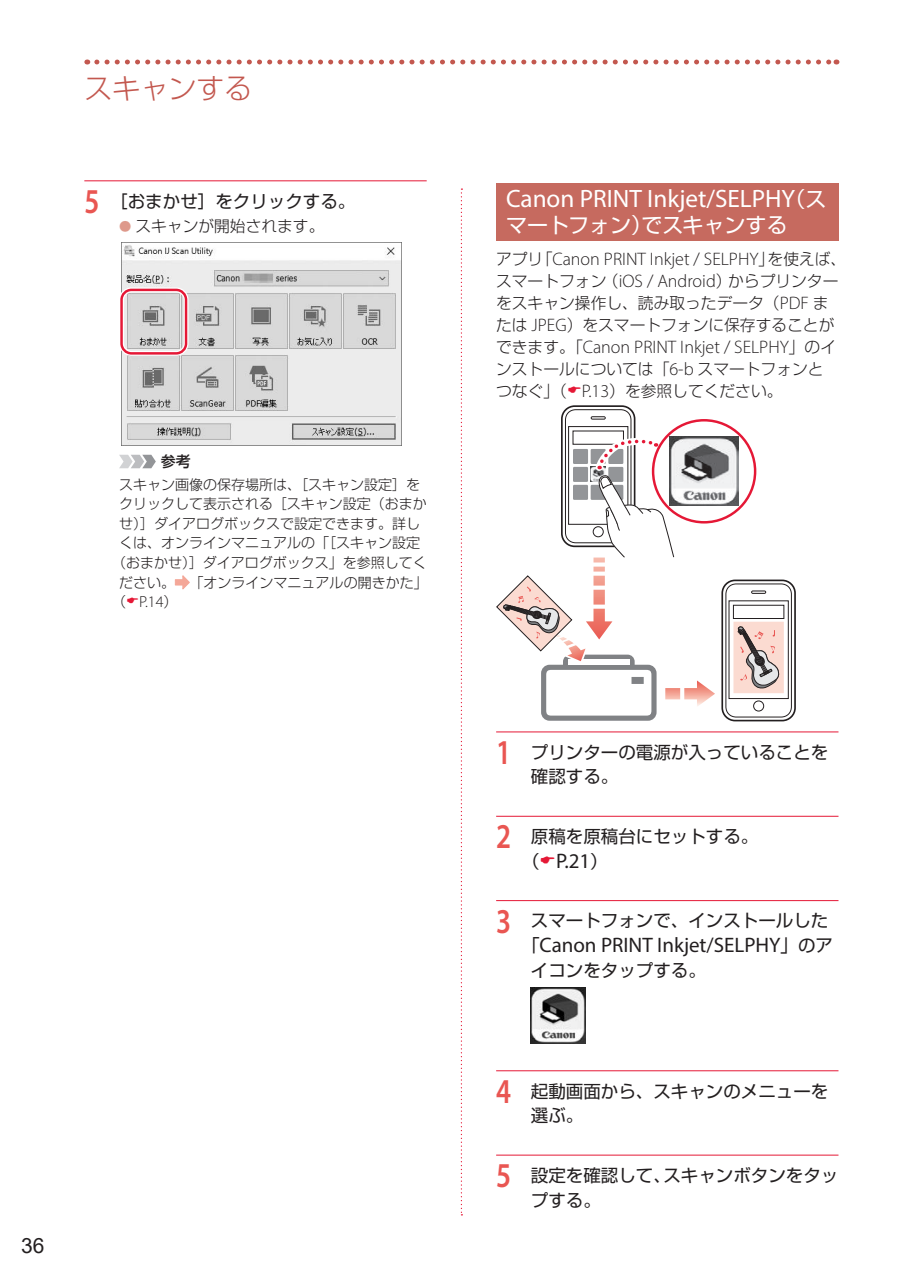
<style>
.page{position:relative;width:903px;height:1275px;background:#fff}
.page>*{position:absolute;margin:0;border:0;box-sizing:border-box;transform-origin:0 0}
.t1{font:300 28px "Shin Go Pro";color:#c3584f}
.t2{font:25.2px "Myriad Pro";color:#fff}
.t3{font:21px "Myriad Pro";color:#231f20}
.t4{font:21px "Shin Go Pro";color:#fff}
.t5{font:21px "Arial";color:#231f20}
.t6{font:300 18.03px "Myriad Pro";color:#231f20}
.t7{font:17.5px/24.8px "Shin Go Pro";color:#231f20}
.t8{font:300 16.1px "Myriad Pro";color:#231f20}
.t9{font:300 15.75px/22.1px "Shin Go Pro";color:#231f20}
.t10{font:500 14.88px "Shin Go Pro";color:#231f20}
.t11{font:300 14px/19.6px "Shin Go Pro";color:#231f20;text-align:center}
.s1{font-family:"Myriad Pro";font-weight:600;font-size:35px;color:#e95652}
.s2{font-weight:400;font-size:12.25px;color:#de998b}
.s3{font-family:"Shin Go Pro";font-size:14px}
.s4{font-family:"Shin Go Pro";font-size:21px}
.s5{font-family:"Shin Go Pro";font-size:15.75px}
.s6{font-family:"Myriad Pro";font-size:18.03px}
.s7{font-family:"Shin Go Pro";font-size:17.5px}
</style>
<div class="page">
<svg style="left:97px;top:60px;width:740px;height:4px"></svg>
<svg style="left:461px;top:189px;width:1px;height:1026px"></svg>
<hr style="left:84px;top:181px;width:343px;height:1px;background:#e51836">
<img style="left:121px;top:243px;width:281px;height:203px">
<div style="left:119px;top:287px;width:70px;height:69px;border:5px solid #fff;border-radius:10px"></div>
<div style="left:120px;top:289px;width:67px;height:66px;border:2px solid #e51836;border-radius:10px"></div>
<svg style="left:119px;top:455px;width:37px;height:13px"></svg>
<svg style="left:175px;top:579px;width:7px;height:6px"></svg>
<svg style="left:182px;top:575px;width:8px;height:15px"></svg>
<div style="left:496px;top:184px;width:342px;height:57px;background:#c66a5f"></div>
<hr style="left:496px;top:732px;width:342px;height:1px;background:#e51836">
<hr style="left:496px;top:816px;width:342px;height:1px;background:#e51836">
<hr style="left:496px;top:900px;width:342px;height:1px;background:#e51836">
<hr style="left:496px;top:1070px;width:342px;height:1px;background:#e51836">
<hr style="left:496px;top:1155px;width:342px;height:1px;background:#e51836">
<div style="left:561px;top:405px;width:74px;height:142px;border:2px solid #231f20;border-radius:13px"></div>
<div style="left:568px;top:426px;width:60px;height:99px;border:1px solid #231f20"></div>
<svg style="left:591px;top:416px;width:15px;height:4px"></svg>
<svg style="left:592px;top:417px;width:13px;height:2px"></svg>
<svg style="left:722px;top:580px;width:73px;height:141px"></svg>
<div style="left:721px;top:580px;width:75px;height:141px;border:2px solid #231f20;border-radius:13px"></div>
<div style="left:726px;top:584px;width:65px;height:133px;border:1px solid #231f20;border-radius:10px"></div>
<div style="left:728px;top:600px;width:61px;height:99px;border:1px solid #231f20"></div>
<div style="left:733px;top:605px;width:51px;height:14px;border:1px solid #231f20"></div>
<div style="left:753px;top:700px;width:11px;height:11px;border:1px solid #231f20;border-radius:50%"></div>
<svg style="left:751px;top:590px;width:15px;height:4px"></svg>
<svg style="left:752px;top:591px;width:13px;height:2px"></svg>
<div style="left:733px;top:622px;width:51px;height:71px;background:#fbdbd1"></div>
<svg style="left:737px;top:626px;width:43px;height:63px"></svg>
<svg style="left:653px;top:420px;width:102px;height:102px"></svg>
<img style="left:715px;top:437px;width:23px;height:69px">
<svg style="left:496px;top:432px;width:219px;height:289px"></svg>
<div style="left:652px;top:419px;width:104px;height:104px;border:2px solid #e51836;border-radius:50%"></div>
<img style="left:531px;top:988px;width:54px;height:55px">
<h1 class="t1" style="left:84px;top:65px;width:169px">スキャンする</h1>
<p class="t7" style="left:84px;top:186px;width:272px"><span class="s1">5</span> ［おまかせ］をクリックする。</p>
<p class="t9" style="left:119px;top:213px;width:207px"><span class="s2">●</span> スキャンが開始されます。</p>
<p class="t10" style="left:161px;top:449px;width:31px">参考</p>
<p class="t11" style="left:112px;top:473px;width:317px">スキャン画像の保存場所は、［スキャン設定］をクリックして表示される［スキャン設定（おまかせ）］ダイアログボックスで設定できます。詳しくは、オンラインマニュアルの「［スキャン設定（おまかせ）］ダイアログボックス」を参照してください。 「オンラインマニュアルの開きかた」</p>
<p class="t8" style="left:112px;top:592px;width:67px"><span class="s3">（</span> P.14<span class="s3">）</span></p>
<h3 class="t5" style="left:21px;top:1231px;width:25px">36</h3>
<h2 class="t2" style="left:506px;top:183px;width:322px">Canon PRINT Inkjet/SELPHY<span class="s4">（ス</span></h2>
<h3 class="t4" style="left:506px;top:208px;width:283px">マートフォン）でスキャンする</h3>
<p class="t6" style="left:496px;top:248px;width:352px"><span class="s5">アプリ「</span>Canon PRINT Inkjet / SELPHY<span class="s5">」を使えば、</span></p>
<p class="t9" style="left:496px;top:268px;width:344px">スマートフォン（<span class="s6">iOS / Android</span>）からプリンターをスキャン操作し、読み取ったデータ（<span class="s6">PDF</span> または <span class="s6">JPEG</span>）をスマートフォンに保存することが</p>
<p class="t6" style="left:496px;top:336px;width:341px"><span class="s5">できます。「</span>Canon PRINT Inkjet / SELPHY<span class="s5">」のイ</span></p>
<p class="t9" style="left:496px;top:356px;width:329px">ンストールについては「<span class="s6">6-b</span> スマートフォンとつなぐ」（ <span class="s6">P.13</span>）を参照してください。</p>
<p class="t7" style="left:531px;top:737px;width:299px;text-indent:-35px"><span class="s1">1</span> プリンターの電源が入っていることを確認する。</p>
<p class="t7" style="left:496px;top:822px;width:264px"><span class="s1">2</span> 原稿を原稿台にセットする。</p>
<h3 class="t3" style="left:522px;top:848px;width:87px"><span class="s7">（</span> P.21<span class="s7">）</span></h3>
<p class="t7" style="left:496px;top:906px;width:334px"><span class="s1">3</span> スマートフォンで、インストールした</p>
<h3 class="t3" style="left:522px;top:932px;width:312px"><span class="s7">「</span>Canon PRINT Inkjet/SELPHY<span class="s7">」のア</span></h3>
<p class="t7" style="left:531px;top:956px;width:176px">イコンをタップする。</p>
<p class="t7" style="left:531px;top:1076px;width:299px;text-indent:-35px"><span class="s1">4</span> 起動画面から、スキャンのメニューを選ぶ。</p>
<p class="t7" style="left:531px;top:1161px;width:309px;text-indent:-35px"><span class="s1">5</span> 設定を確認して、スキャンボタンをタップする。</p>
</div>
